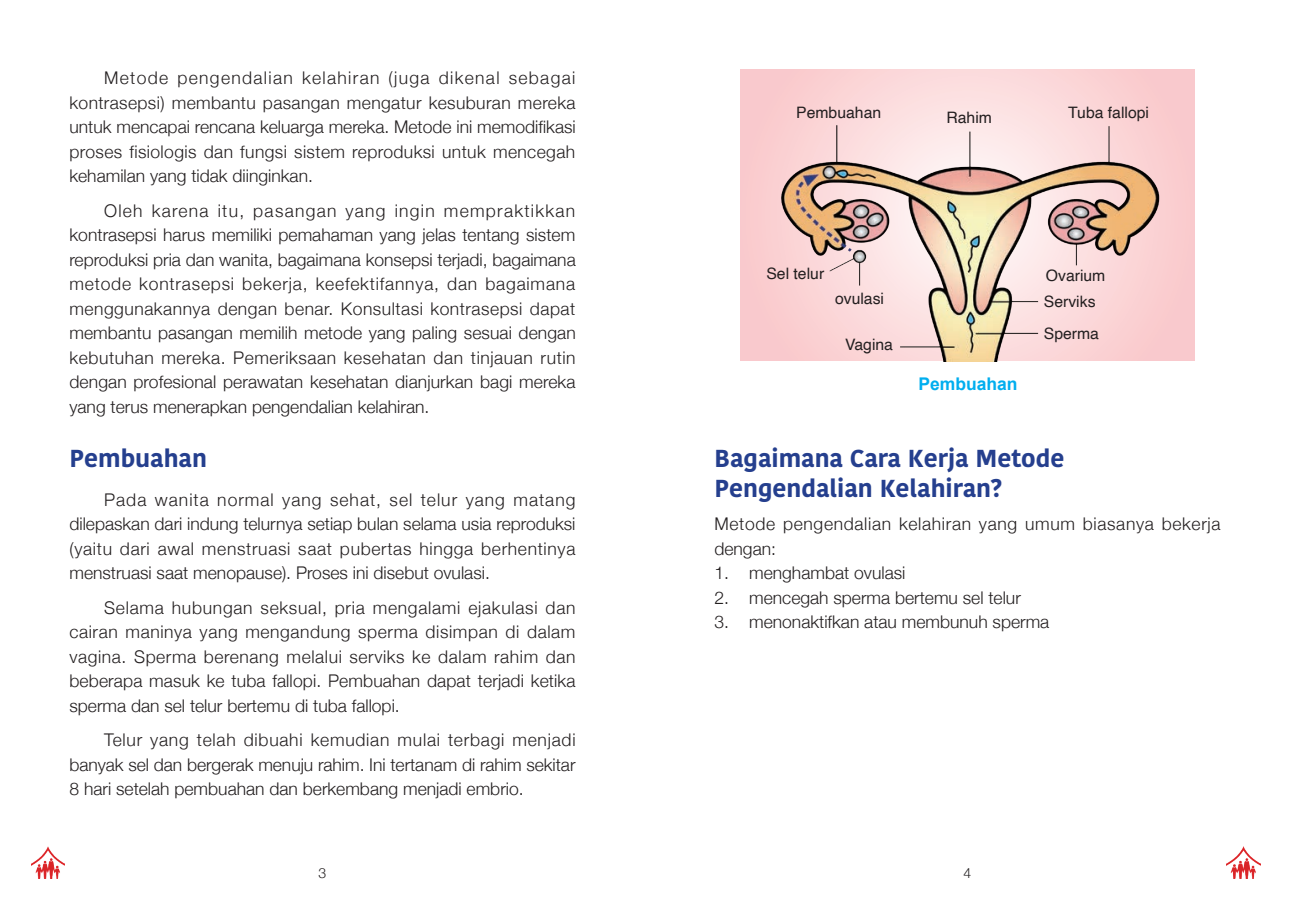
<style>
.page{position:relative;width:1290px;height:908px;background:#fff}
.page>*{position:absolute;margin:0;border:0;box-sizing:border-box;transform-origin:0 0}
.t1{font:700 24.5px/29.4px "Kohinoor Bangla";color:#253f8e}
.t2{font:300 17.5px/24.5px "Helvetica Neue";color:#231f20;text-align:justify}
.t3{font:300 17.5px/24.5px "Helvetica Neue";letter-spacing:.04em;color:#231f20}
.t4{font:700 17.5px "Arial";color:#00aeef}
.t5{font:15.75px/26.1px "Helvetica";color:#231f20}
.t6{font:300 14px "Helvetica Neue";color:#231f20}
</style>
<div class="page">
<div style="left:741px;top:69px;width:453px;height:292px;background:linear-gradient(to right,#fad2d5,#fad2d5)"></div>
<img style="left:760px;top:78px;width:416px;height:283px">
<img style="left:1227px;top:847px;width:33px;height:31px">
<img style="left:31px;top:847px;width:33px;height:31px">
<p class="t2" style="left:69px;top:65px;width:508px;text-indent:35px">Metode pengendalian kelahiran (juga dikenal sebagai kontrasepsi) membantu pasangan mengatur kesuburan mereka untuk mencapai rencana keluarga mereka. Metode ini memodifikasi proses fisiologis dan fungsi sistem reproduksi untuk mencegah kehamilan yang tidak diinginkan.</p>
<p class="t2" style="left:69px;top:197px;width:508px;text-indent:35px">Oleh karena itu, pasangan yang ingin mempraktikkan kontrasepsi harus memiliki pemahaman yang jelas tentang sistem reproduksi pria dan wanita, bagaimana konsepsi terjadi, bagaimana metode kontrasepsi bekerja, keefektifannya, dan bagaimana menggunakannya dengan benar. Konsultasi kontrasepsi dapat membantu pasangan memilih metode yang paling sesuai dengan kebutuhan mereka. Pemeriksaan kesehatan dan tinjauan rutin dengan profesional perawatan kesehatan dianjurkan bagi mereka yang terus menerapkan pengendalian kelahiran.</p>
<h1 class="t1" style="left:69px;top:443px;width:139px">Pembuahan</h1>
<p class="t2" style="left:69px;top:486px;width:507px;text-indent:35px">Pada wanita normal yang sehat, sel telur yang matang dilepaskan dari indung telurnya setiap bulan selama usia reproduksi (yaitu dari awal menstruasi saat pubertas hingga berhentinya menstruasi saat menopause). Proses ini disebut ovulasi.</p>
<p class="t2" style="left:69px;top:594px;width:508px;text-indent:35px">Selama hubungan seksual, pria mengalami ejakulasi dan cairan maninya yang mengandung sperma disimpan di dalam vagina. Sperma berenang melalui serviks ke dalam rahim dan beberapa masuk ke tuba fallopi. Pembuahan dapat terjadi ketika sperma dan sel telur bertemu di tuba fallopi.</p>
<p class="t2" style="left:69px;top:726px;width:508px;text-indent:35px">Telur yang telah dibuahi kemudian mulai terbagi menjadi banyak sel dan bergerak menuju rahim. Ini tertanam di rahim sekitar 8 hari setelah pembuahan dan berkembang menjadi embrio.</p>
<p class="t5" style="left:796px;top:100px;width:86px">Pembuahan</p>
<p class="t5" style="left:946px;top:105px;width:47px">Rahim</p>
<p class="t5" style="left:1068px;top:100px;width:82px">Tuba fallopi</p>
<p class="t5" style="left:766px;top:261px;width:59px">Sel telur</p>
<p class="t5" style="left:835px;top:285px;width:51px">ovulasi</p>
<p class="t5" style="left:845px;top:332px;width:49px">Vagina</p>
<p class="t4" style="left:918px;top:373px;width:101px">Pembuahan</p>
<p class="t5" style="left:1044px;top:263px;width:63px">Ovarium<br>Serviks</p>
<p class="t5" style="left:1044px;top:321px;width:57px">Sperma</p>
<h1 class="t1" style="left:714px;top:443px;width:351px">Bagaimana Cara Kerja Metode<br>Pengendalian Kelahiran?</h1>
<p class="t3" style="left:714px;top:510px;width:508px">Metode pengendalian kelahiran yang umum biasanya bekerja dengan:</p>
<p class="t2" style="left:714px;top:559px;width:192px">1. menghambat ovulasi</p>
<p class="t2" style="left:714px;top:584px;width:308px">2. mencegah sperma bertemu sel telur</p>
<p class="t2" style="left:714px;top:608px;width:336px">3. menonaktifkan atau membunuh sperma</p>
<p class="t6" style="left:319px;top:862px;width:9px">3</p>
<p class="t6" style="left:963px;top:862px;width:9px">4</p>
</div>
